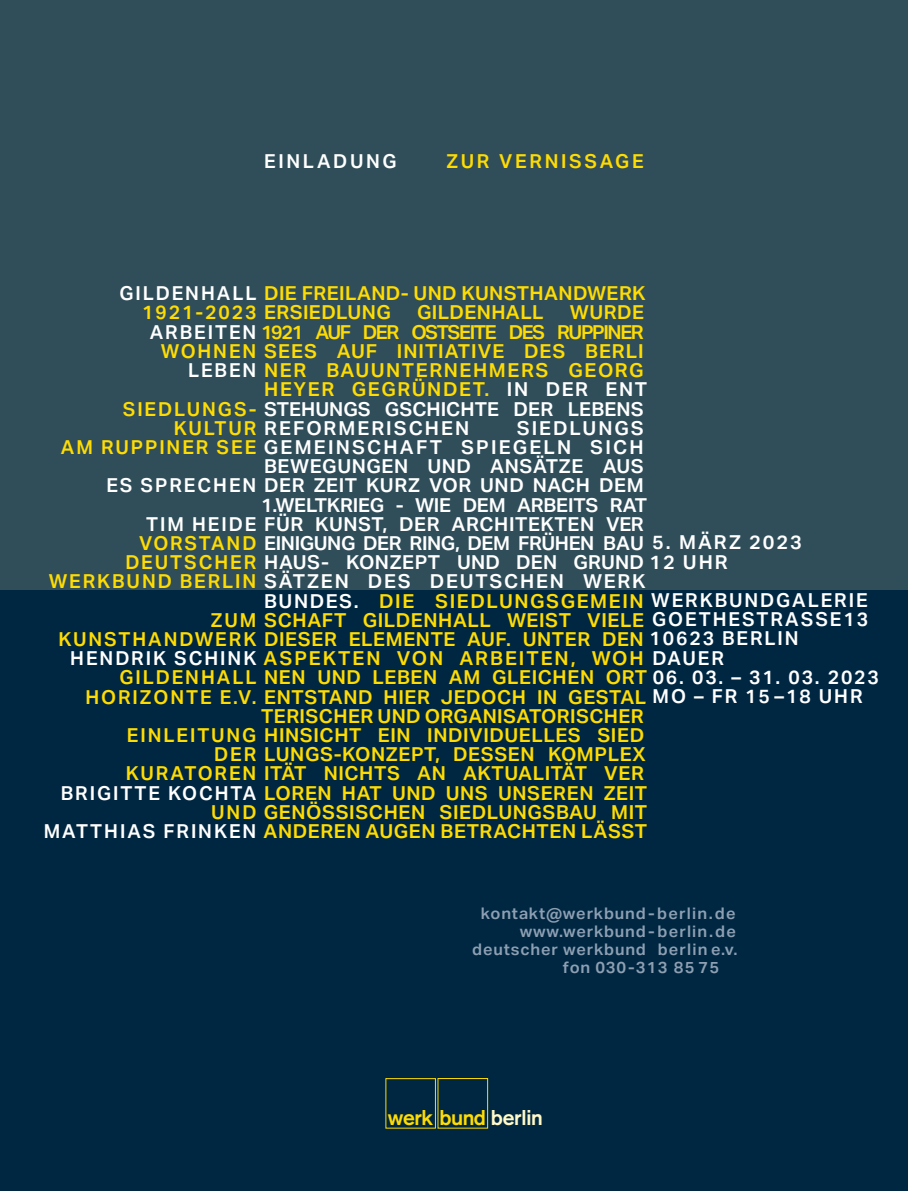
<style>
.page{position:relative;width:908px;height:1191px;background:#fff}
.page>*{position:absolute;margin:0;border:0;box-sizing:border-box;transform-origin:0 0}
.t1{font:700 21px "Akzidenz Grotesk";letter-spacing:-.01em;color:#ffdc01}
.t2{font:600 19.2px/19.2px "Aktiv Grotesk";letter-spacing:.03em;color:#ffdc01;text-align:right}
.t3{font:600 19.2px/38.4px "Aktiv Grotesk";letter-spacing:.03em;color:#fff;text-align:right}
.t4{font:600 19.2px "Aktiv Grotesk";letter-spacing:.08em;color:#fff}
.t5{font:600 19.2px "Aktiv Grotesk";letter-spacing:.065em;color:#ffdc01}
.t6{font:600 19.2px "Aktiv Grotesk";letter-spacing:-.02em;color:#fff}
.t7{font:600 19.2px "Aktiv Grotesk";letter-spacing:-.07em;color:#ffdc01}
.t8{font:600 19.2px "Aktiv Grotesk";letter-spacing:.11em;color:#fff}
.t9{font:600 19.2px "Aktiv Grotesk";letter-spacing:.005em;color:#fff}
.t10{font:600 19.2px "Aktiv Grotesk";letter-spacing:.1em;color:#ffdc01}
.t11{font:600 19.2px "Aktiv Grotesk";letter-spacing:.05em;color:#ffdc01}
.t12{font:600 19.2px "Aktiv Grotesk";letter-spacing:.08em;color:#ffdc01}
.t13{font:600 19.2px "Aktiv Grotesk";letter-spacing:.1em;color:#fff}
.t14{font:600 19.2px "Aktiv Grotesk";letter-spacing:.14em;color:#ffdc01}
.t15{font:600 19.2px "Aktiv Grotesk";letter-spacing:.14em;color:#fff}
.t16{font:600 16px "Aktiv Grotesk";letter-spacing:.05em;color:#8e9fb2}
.s1{color:#fff}
.s2{color:#ffdc01}
.s3{color:#fffac8}
</style>
<div class="page">
<div style="left:0;top:0;width:907px;height:591px;background:#304e5a"></div>
<div style="left:0;top:591px;width:907px;height:600px;background:#002742"></div>
<svg style="left:385px;top:1078px;width:103px;height:51px"></svg>
<p class="t15" style="left:264px;top:150px;width:134px">EINLADUNG</p>
<p class="t14" style="left:446px;top:150px;width:199px">ZUR VERNISSAGE</p>
<p class="t2" style="left:119px;top:284px;width:527px"><span class="s1">GILDENHALL</span> DIE FREILAND- UND KUNSTHANDWERK</p>
<p class="t2" style="left:142px;top:303px;width:250px">1921-2023 ERSIEDLUNG</p>
<p class="t7" style="left:150px;top:321px;width:495px"><span class="s1">A R B E I T E N</span> 1921 AUF DER OSTSEITE DES RUPPINER</p>
<p class="t11" style="left:161px;top:340px;width:484px">WOHNEN SEES AUF INITIATIVE DES BERLI</p>
<p class="t12" style="left:188px;top:359px;width:457px"><span class="s1">LEBEN</span> NER BAUUNTERNEHMERS GEORG</p>
<p class="t9" style="left:123px;top:398px;width:522px"><span class="s2">SIEDLUNGS-</span> STEHUNGS GSCHICHTE DER LEBENS</p>
<p class="t13" style="left:174px;top:417px;width:297px"><span class="s2">KULTUR</span> REFORMERISCHEN</p>
<p class="t8" style="left:61px;top:436px;width:584px"><span class="s2">AM RUPPINER SEE</span> GEMEINSCHAFT SPIEGELN SICH</p>
<p class="t3" style="left:106px;top:466px;width:538px">ES SPRECHEN DER ZEIT KURZ VOR UND NACH DEM<br>TIM HEIDE FÜR KUNST, DER ARCHITEKTEN VER</p>
<p class="t6" style="left:139px;top:532px;width:664px"><span class="s2">VORSTAND</span> EINIGUNG DER RING, DEM FRÜHEN BAU 5. MÄRZ 2023</p>
<p class="t3" style="left:125px;top:543px;width:603px"><span class="s2">DEUTSCHER</span> HAUS- KONZEPT UND DEN GRUND 12 UHR</p>
<p class="t4" style="left:49px;top:570px;width:598px"><span class="s2">WERKBUND BERLIN</span> SÄTZEN DES DEUTSCHEN WERK</p>
<p class="t2" style="left:211px;top:610px;width:658px">ZUM SCHAFT GILDENHALL WEIST VIELE <span class="s1">GOETHESTRASSE13</span></p>
<p class="t5" style="left:58px;top:628px;width:741px">KUNSTHANDWERK DIESER ELEMENTE AUF. UNTER DEN <span class="s1">10623 BERLIN</span></p>
<p class="t10" style="left:70px;top:647px;width:574px"><span class="s1">HENDRIK SCHINK</span> ASPEKTEN VON ARBEITEN, WOH</p>
<p class="t2" style="left:119px;top:668px;width:760px">GILDENHALL NEN UND LEBEN AM GLEICHEN ORT <span class="s1">06. 03. – 31. 03. 2023</span></p>
<p class="t2" style="left:85px;top:687px;width:778px">HORIZONTE E.V. ENTSTAND HIER JEDOCH IN GESTAL <span class="s1">MO – FR 15 –18 UHR</span></p>
<p class="t2" style="left:44px;top:726px;width:604px">EINLEITUNG HINSICHT EIN INDIVIDUELLES SIED<br>DER LUNGS-KONZEPT, DESSEN KOMPLEX<br>KURATOREN ITÄT NICHTS AN AKTUALITÄT VER <span class="s1">BRIGITTE KOCHTA</span> LOREN HAT UND UNS UNSEREN ZEIT UND GENÖSSISCHEN SIEDLUNGSBAU MIT<br><span class="s1">MATTHIAS FRINKEN</span> ANDEREN AUGEN BETRACHTEN LÄSST</p>
<p class="t2" style="left:417px;top:303px;width:128px">GILDENHALL</p>
<p class="t2" style="left:569px;top:303px;width:76px">WURDE</p>
<p class="t3" style="left:261px;top:370px;width:387px"><span class="s2">HEYER GEGRÜNDET.</span> IN DER ENT<br>SIEDLUNGS<br>BEWEGUNGEN UND ANSÄTZE AUS<br>1.WELTKRIEG - WIE DEM ARBEITS RAT</p>
<p class="t4" style="left:264px;top:589px;width:604px">BUNDES. <span class="s2">DIE SIEDLUNGSGEMEIN</span> WERKBUNDGALERIE</p>
<p class="t4" style="left:652px;top:647px;width:73px">DAUER</p>
<p class="t2" style="left:261px;top:706px;width:384px">TERISCHER UND ORGANISATORISCHER</p>
<p class="t16" style="left:480px;top:904px;width:256px">kontakt@werkbund-berlin.de</p>
<p class="t16" style="left:519px;top:922px;width:217px">www.werkbund-berlin.de</p>
<p class="t16" style="left:472px;top:940px;width:266px">deutscher werkbund berlin e.v.</p>
<p class="t16" style="left:562px;top:958px;width:158px">fon 030 - 313 85 75</p>
<p class="t1" style="left:387px;top:1105px;width:156px">werk bund <span class="s3">berlin</span></p>
</div>
